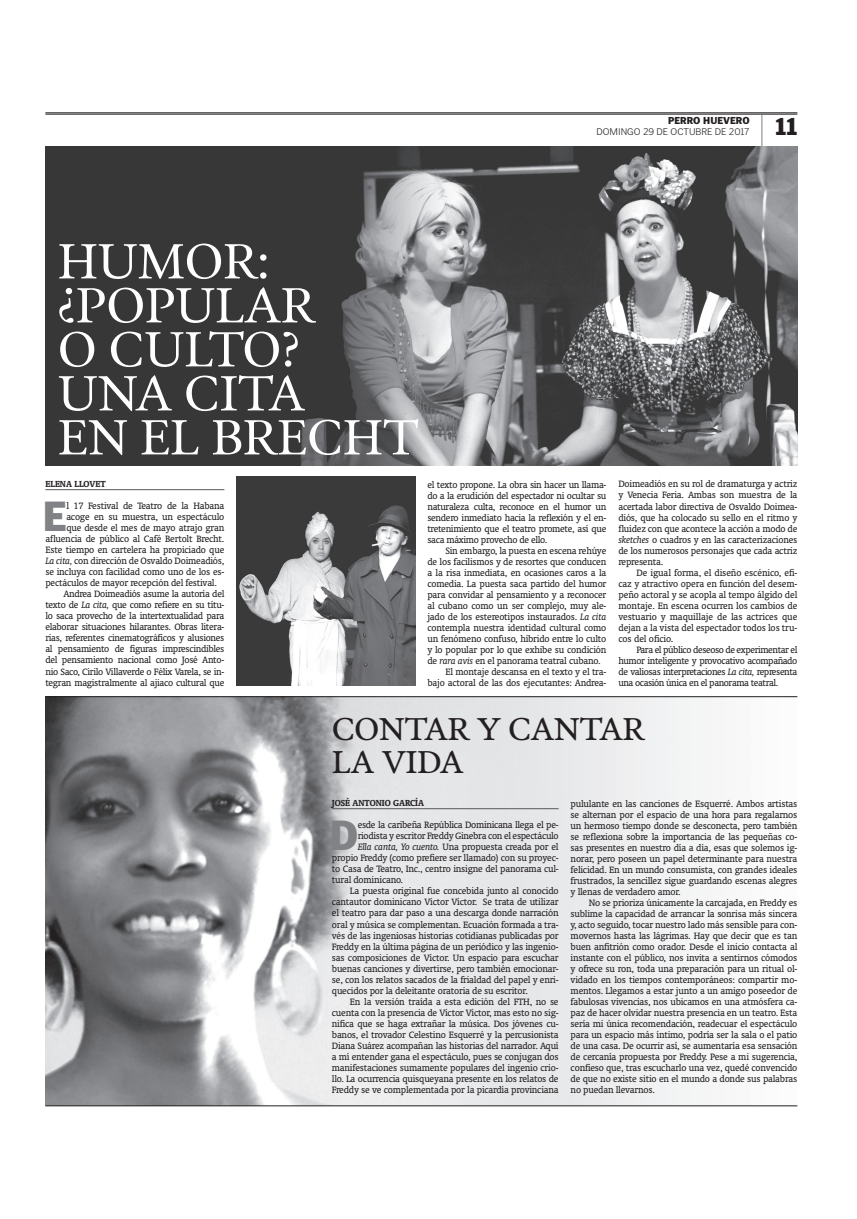
<style>
.page{position:relative;width:857px;height:1219px;background:#fff}
.page>*{position:absolute;margin:0;border:0;box-sizing:border-box;transform-origin:0 0}
.t1{font:50px/44px "Poynter Text Roman One";letter-spacing:-.02em;color:#fff}
.t2{font:900 41.7px "Poynter Gothic Text";color:#808285}
.t3{font:32px/33px "Poynter Text Roman Two";letter-spacing:-.02em;color:#231f20}
.t4{font:900 24px "Poynter Gothic Text";color:#231f20}
.t5{font:10.5px/11px "Oranda BT";letter-spacing:-.02em;color:#231f20;text-align:justify}
.t6{font:700 10px "Oranda BT";color:#231f20}
.t7{font:300 10px "Poynter Gothic Text";color:#231f20}
.t8{font:900 10px "Poynter Gothic Text";color:#231f20}
.s1{font-style:italic}
</style>
<div class="page">
<hr style="left:45px;top:113px;width:752px;height:1px;background:#231f20">
<hr style="left:45px;top:114px;width:752px;height:1px;background:#231f20">
<hr style="left:761px;top:115px;width:1px;height:31px;background:#808285">
<img style="left:45px;top:146px;width:752px;height:319px">
<img style="left:236px;top:476px;width:179px;height:209px">
<img style="left:45px;top:697px;width:752px;height:408px">
<hr style="left:332px;top:808px;width:226px;height:1px;background:#57585a">
<hr style="left:45px;top:696px;width:752px;height:1px;background:#231f20">
<hr style="left:45px;top:1106px;width:752px;height:1px;background:#231f20">
<hr style="left:45px;top:489px;width:179px;height:1px;background:#57585a">
<p class="t8" style="left:667px;top:115px;width:83px">PERRO HUEVERO</p>
<p class="t7" style="left:596px;top:127px;width:155px">DOMINGO 29 DE OCTUBRE DE 2017</p>
<h3 class="t4" style="left:774px;top:113px;width:24px">11</h3>
<h1 class="t1" style="left:57px;top:238px;width:363px">HUMOR: ¿POPULAR<br>O CULTO?<br>UNA CITA<br>EN EL BRECHT</h1>
<p class="t6" style="left:45px;top:478px;width:62px">ELENA LLOVET</p>
<h2 class="t2" style="left:43px;top:493px;width:26px">E</h2>
<p class="t5" style="left:66px;top:501px;width:159px">l 17 Festival de Teatro de la Habana</p>
<p class="t5" style="left:66px;top:512px;width:159px">acoge en su muestra, un espectáculo</p>
<p class="t5" style="left:66px;top:523px;width:159px">que desde el mes de mayo atrajo gran</p>
<p class="t5" style="left:45px;top:534px;width:180px">afluencia de público al Café Bertolt Brecht.</p>
<p class="t5" style="left:45px;top:545px;width:180px">Este tiempo en cartelera ha propiciado que</p>
<p class="t5" style="left:45px;top:556px;width:180px"><span class="s1">La cita,</span> con dirección de Osvaldo Doimeadiós,</p>
<p class="t5" style="left:45px;top:567px;width:180px">se incluya con facilidad como uno de los es-</p>
<p class="t5" style="left:45px;top:578px;width:173px">pectáculos de mayor recepción del festival.</p>
<p class="t5" style="left:63px;top:589px;width:162px">Andrea Doimeadiós asume la autoría del</p>
<p class="t5" style="left:45px;top:600px;width:180px">texto de <span class="s1">La cita,</span> que como refiere en su títu-</p>
<p class="t5" style="left:45px;top:611px;width:180px">lo saca provecho de la intertextualidad para</p>
<p class="t5" style="left:45px;top:622px;width:180px">elaborar situaciones hilarantes. Obras litera-</p>
<p class="t5" style="left:45px;top:633px;width:180px">rias, referentes cinematográficos y alusiones</p>
<p class="t5" style="left:45px;top:644px;width:180px">al pensamiento de figuras imprescindibles</p>
<p class="t5" style="left:45px;top:655px;width:180px">del pensamiento nacional como José Anto-</p>
<p class="t5" style="left:45px;top:666px;width:180px">nio Saco, Cirilo Villaverde o Félix Varela, se in-</p>
<p class="t5" style="left:45px;top:677px;width:180px">tegran magistralmente al ajiaco cultural que</p>
<p class="t5" style="left:427px;top:479px;width:180px">el texto propone. La obra sin hacer un llama&shy;do a la erudición del espectador ni ocultar su naturaleza culta, reconoce en el humor un sendero inmediato hacia la reflexión y el en&shy;tretenimiento que el teatro promete, así que saca máximo provecho de ello.</p>
<p class="t5" style="left:445px;top:545px;width:162px">Sin embargo, la puesta en escena rehúye</p>
<p class="t5" style="left:427px;top:556px;width:180px">de los facilismos y de resortes que conducen</p>
<p class="t5" style="left:427px;top:567px;width:180px">a la risa inmediata, en ocasiones caros a la</p>
<p class="t5" style="left:427px;top:578px;width:180px">comedia. La puesta saca partido del humor</p>
<p class="t5" style="left:427px;top:589px;width:180px">para convidar al pensamiento y a reconocer</p>
<p class="t5" style="left:427px;top:600px;width:180px">al cubano como un ser complejo, muy ale-</p>
<p class="t5" style="left:427px;top:611px;width:180px">jado de los estereotipos instaurados. <span class="s1">La cita</span></p>
<p class="t5" style="left:427px;top:622px;width:180px">contempla nuestra identidad cultural como</p>
<p class="t5" style="left:427px;top:633px;width:180px">un fenómeno confuso, híbrido entre lo culto</p>
<p class="t5" style="left:427px;top:644px;width:180px">y lo popular por lo que exhibe su condición</p>
<p class="t5" style="left:427px;top:655px;width:174px">de <span class="s1">rara avis</span> en el panorama teatral cubano.</p>
<p class="t5" style="left:445px;top:666px;width:162px">El montaje descansa en el texto y el tra-</p>
<p class="t5" style="left:427px;top:677px;width:180px">bajo actoral de las dos ejecutantes: Andrea-</p>
<p class="t5" style="left:618px;top:479px;width:180px">Doimeadiós en su rol de dramaturga y actriz y Venecia Feria. Ambas son muestra de la acertada labor directiva de Osvaldo Doimea&shy;diós, que ha colocado su sello en el ritmo y fluidez con que acontece la acción a modo de <span class="s1">sketches</span> o cuadros y en las caracterizaciones de los numerosos personajes que cada actriz representa.</p>
<p class="t5" style="left:618px;top:567px;width:180px;text-indent:18px">De igual forma, el diseño escénico, efi&shy;caz y atractivo opera en función del desem&shy;peño actoral y se acopla al tempo álgido del montaje. En escena ocurren los cambios de vestuario y maquillaje de las actrices que dejan a la vista del espectador todos los tru&shy;cos del oficio.</p>
<p class="t5" style="left:618px;top:644px;width:180px;text-indent:18px">Para el público deseoso de experimentar el humor inteligente y provocativo acompañado de valiosas interpretaciones <span class="s1">La cita,</span> representa una ocasión única en el panorama teatral.</p>
<h3 class="t3" style="left:332px;top:712px;width:314px">CONTAR Y CANTAR<br>LA VIDA</h3>
<p class="t6" style="left:332px;top:797px;width:93px">JOSÉ ANTONIO GARCÍA</p>
<h2 class="t2" style="left:329px;top:812px;width:31px">D</h2>
<p class="t5" style="left:357px;top:820px;width:202px">esde la caribeña República Dominicana llega el pe-</p>
<p class="t5" style="left:357px;top:831px;width:202px">riodista y escritor Freddy Ginebra con el espectáculo</p>
<p class="t5" style="left:357px;top:842px;width:202px"><span class="s1">Ella canta, Yo cuento.</span> Una propuesta creada por el</p>
<p class="t5" style="left:332px;top:853px;width:228px">propio Freddy (como prefiere ser llamado) con su proyec-</p>
<p class="t5" style="left:332px;top:864px;width:228px">to Casa de Teatro, Inc., centro insigne del panorama cul-</p>
<p class="t5" style="left:332px;top:875px;width:73px">tural dominicano.</p>
<p class="t5" style="left:350px;top:886px;width:210px">La puesta original fue concebida junto al conocido</p>
<p class="t5" style="left:332px;top:897px;width:228px">cantautor dominicano Víctor Víctor. Se trata de utilizar</p>
<p class="t5" style="left:332px;top:908px;width:228px">el teatro para dar paso a una descarga donde narración</p>
<p class="t5" style="left:332px;top:919px;width:228px">oral y música se complementan. Ecuación formada a tra-</p>
<p class="t5" style="left:332px;top:930px;width:228px">vés de las ingeniosas historias cotidianas publicadas por</p>
<p class="t5" style="left:332px;top:941px;width:228px">Freddy en la última página de un periódico y las ingenio-</p>
<p class="t5" style="left:332px;top:952px;width:228px">sas composiciones de Víctor. Un espacio para escuchar</p>
<p class="t5" style="left:332px;top:963px;width:228px">buenas canciones y divertirse, pero también emocionar-</p>
<p class="t5" style="left:332px;top:974px;width:228px">se, con los relatos sacados de la frialdad del papel y enri-</p>
<p class="t5" style="left:332px;top:985px;width:197px">quecidos por la deleitante oratoria de su escritor.</p>
<p class="t5" style="left:350px;top:996px;width:210px">En la versión traída a esta edición del FTH, no se</p>
<p class="t5" style="left:332px;top:1007px;width:228px">cuenta con la presencia de Víctor Víctor, mas esto no sig-</p>
<p class="t5" style="left:332px;top:1018px;width:228px">nifica que se haga extrañar la música. Dos jóvenes cu-</p>
<p class="t5" style="left:332px;top:1029px;width:228px">banos, el trovador Celestino Esquerré y la percusionista</p>
<p class="t5" style="left:332px;top:1040px;width:228px">Diana Suárez acompañan las historias del narrador. Aquí</p>
<p class="t5" style="left:332px;top:1051px;width:228px">a mí entender gana el espectáculo, pues se conjugan dos</p>
<p class="t5" style="left:332px;top:1062px;width:228px">manifestaciones sumamente populares del ingenio crio-</p>
<p class="t5" style="left:332px;top:1073px;width:228px">llo. La ocurrencia quisqueyana presente en los relatos de</p>
<p class="t5" style="left:332px;top:1084px;width:228px">Freddy se ve complementada por la picardía provinciana</p>
<p class="t5" style="left:570px;top:798px;width:228px">pululante en las canciones de Esquerré. Ambos artistas se alternan por el espacio de una hora para regalarnos un hermoso tiempo donde se desconecta, pero también se reflexiona sobre la importancia de las pequeñas co&shy;sas presentes en nuestro día a día, esas que solemos ig&shy;norar, pero poseen un papel determinante para nuestra felicidad. En un mundo consumista, con grandes ideales frustrados, la sencillez sigue guardando escenas alegres y llenas de verdadero amor.</p>
<p class="t5" style="left:570px;top:897px;width:228px;text-indent:18px">No se prioriza únicamente la carcajada, en Freddy es sublime la capacidad de arrancar la sonrisa más sincera y, acto seguido, tocar nuestro lado más sensible para con&shy;movernos hasta las lágrimas. Hay que decir que es tan buen anfitrión como orador. Desde el inicio contacta al instante con el público, nos invita a sentirnos cómodos y ofrece su ron, toda una preparación para un ritual ol&shy;vidado en los tiempos contemporáneos: compartir mo&shy;mentos. Llegamos a estar junto a un amigo poseedor de fabulosas vivencias, nos ubicamos en una atmósfera ca&shy;paz de hacer olvidar nuestra presencia en un teatro. Esta sería mi única recomendación, readecuar el espectáculo para un espacio más íntimo, podría ser la sala o el patio de una casa. De ocurrir así, se aumentaría esa sensación de cercanía propuesta por Freddy. Pese a mi sugerencia, confieso que, tras escucharlo una vez, quedé convencido de que no existe sitio en el mundo a donde sus palabras no puedan llevarnos.</p>
</div>
